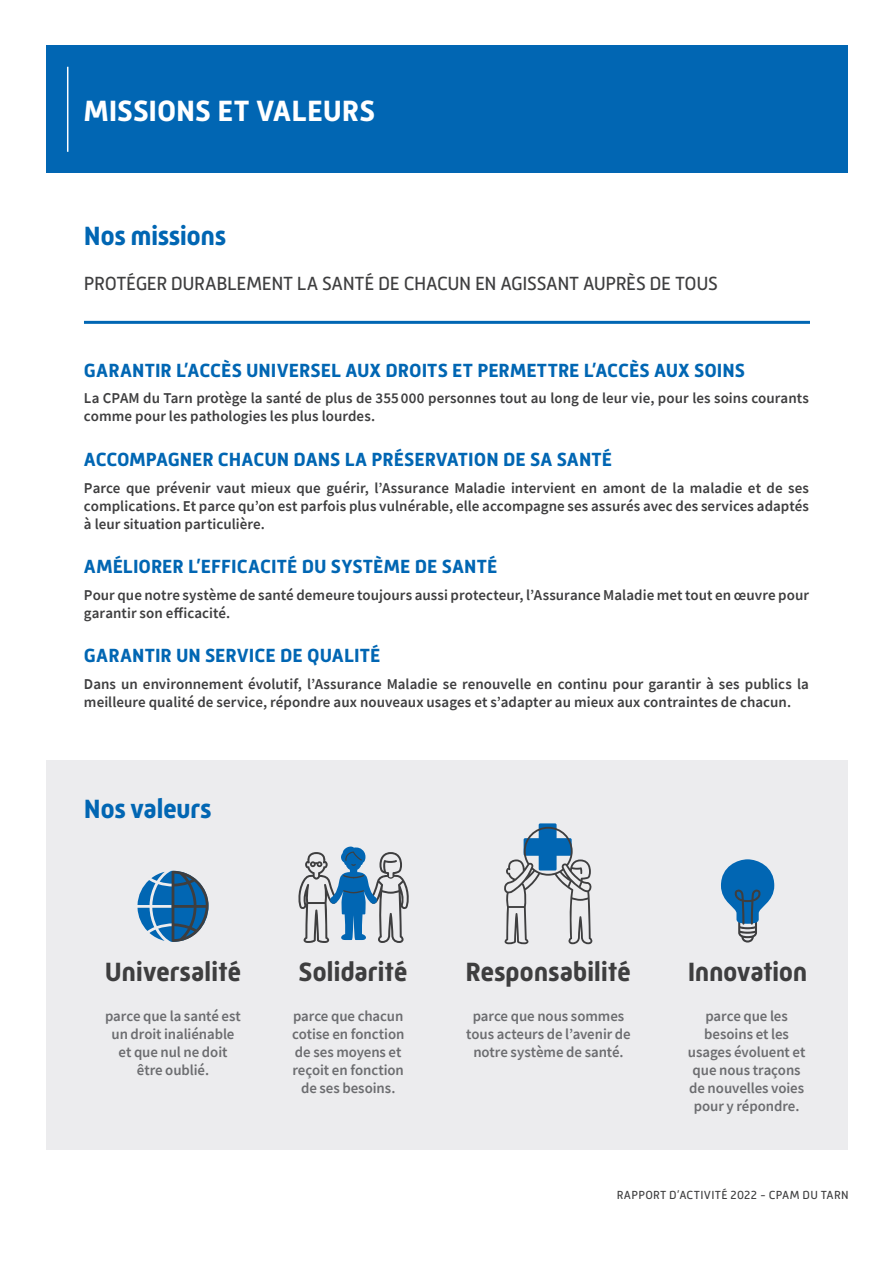
<style>
.page{position:relative;width:893px;height:1263px;background:#fff}
.page>*{position:absolute;margin:0;border:0;box-sizing:border-box;transform-origin:0 0}
.t1{font:700 30px "Mic 32 New";letter-spacing:-.005em;color:#fff}
.t2{font:700 27px "Mic 32 New";color:#3e3e3f}
.t3{font:700 27px "Mic 32 New";color:#0166b3}
.t4{font:700 19.5px "Mic 32 New";color:#0166b3}
.t5{font:19.5px "Mic 32 New";letter-spacing:-.02em;color:#3e3e3f}
.t6{font:600 15px/18px "Source Sans Pro";letter-spacing:.005em;color:#3e3e3f}
.t7{font:600 15px/18px "Source Sans Pro";letter-spacing:-.005em;color:#6c6d70;text-align:center}
.t8{font:12px "Mic 32 New";letter-spacing:.025em;color:#3e3e3f}
</style>
<div class="page">
<div style="left:45px;top:45px;width:802px;height:128px;background:#0166b3"></div>
<hr style="left:67px;top:67px;width:1px;height:85px;background:#fff">
<div style="left:45px;top:760px;width:802px;height:389px;background:#ececee"></div>
<hr style="left:84px;top:321px;width:726px;height:3px;background:#0166b3">
<svg style="left:137px;top:871px;width:72px;height:71px"></svg>
<svg style="left:298px;top:846px;width:111px;height:97px"></svg>
<svg style="left:504px;top:823px;width:89px;height:121px"></svg>
<svg style="left:721px;top:859px;width:53px;height:83px"></svg>
<h1 class="t1" style="left:84px;top:93px;width:293px">MISSIONS ET VALEURS</h1>
<h2 class="t3" style="left:84px;top:220px;width:144px">NOS MISSIONS</h2>
<h3 class="t5" style="left:84px;top:272px;width:635px">PROTÉGER DURABLEMENT LA SANTÉ DE CHACUN EN AGISSANT AUPRÈS DE TOUS</h3>
<h3 class="t4" style="left:84px;top:359px;width:663px">GARANTIR L’ACCÈS UNIVERSEL AUX DROITS ET PERMETTRE L’ACCÈS AUX SOINS</h3>
<p class="t6" style="left:84px;top:389px;width:727px">La CPAM du Tarn protège la santé de plus de 355000 personnes tout au long de leur vie, pour les soins courants comme pour les pathologies les plus lourdes.</p>
<h3 class="t4" style="left:84px;top:448px;width:530px">ACCOMPAGNER CHACUN DANS LA PRÉSERVATION DE SA SANTÉ</h3>
<p class="t6" style="left:84px;top:478px;width:727px;text-align:justify">Parce que prévenir vaut mieux que guérir, l’Assurance Maladie intervient en amont de la maladie et de ses complications. Et parce qu’on est parfois plus vulnérable, elle accompagne ses assurés avec des services adaptés à leur situation particulière.</p>
<h3 class="t4" style="left:84px;top:555px;width:415px">AMÉLIORER L’EFFICACITÉ DU SYSTÈME DE SANTÉ</h3>
<p class="t6" style="left:84px;top:586px;width:727px">Pour que notre système de santé demeure toujours aussi protecteur, l’Assurance Maladie met tout en œuvre pour garantir son efficacité.</p>
<h3 class="t4" style="left:84px;top:644px;width:298px">GARANTIR UN SERVICE DE QUALITÉ</h3>
<p class="t6" style="left:84px;top:675px;width:726px">Dans un environnement évolutif, l’Assurance Maladie se renouvelle en continu pour garantir à ses publics la meilleure qualité de service, répondre aux nouveaux usages et s’adapter au mieux aux contraintes de chacun.</p>
<h2 class="t3" style="left:84px;top:793px;width:129px">NOS VALEURS</h2>
<h2 class="t2" style="left:105px;top:956px;width:138px">UNIVERSALITÉ</h2>
<h2 class="t2" style="left:298px;top:956px;width:111px">SOLIDARITÉ</h2>
<h2 class="t2" style="left:465px;top:956px;width:167px">RESPONSABILITÉ</h2>
<h2 class="t2" style="left:688px;top:956px;width:121px">INNOVATION</h2>
<p class="t7" style="left:105px;top:1007px;width:137px">parce que la santé est un droit inaliénable et que nul ne doit être oublié.</p>
<p class="t7" style="left:292px;top:1007px;width:114px">parce que chacun cotise en fonction de ses moyens et reçoit en fonction de ses besoins.</p>
<p class="t7" style="left:466px;top:1007px;width:166px">parce que nous sommes tous acteurs de l’avenir de notre système de santé.</p>
<p class="t7" style="left:688px;top:1007px;width:119px">parce que les besoins et les usages évoluent et que nous traçons de nouvelles voies pour y répondre.</p>
<p class="t8" style="left:617px;top:1188px;width:233px">RAPPORT D’ACTIVITÉ 2022 - CPAM DU TARN</p>
</div>
